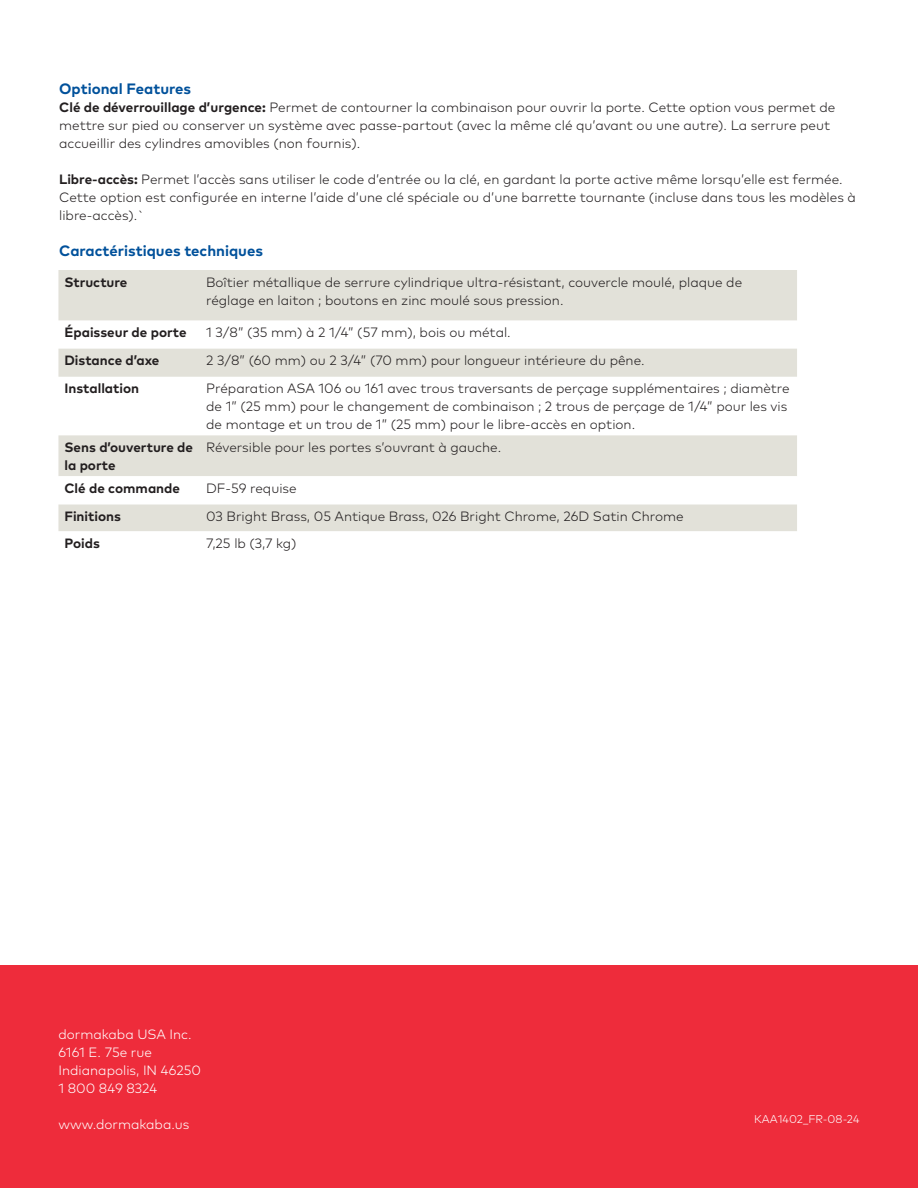
<style>
.page{position:relative;width:918px;height:1188px;background:#fff}
.page>*{position:absolute;margin:0;border:0;box-sizing:border-box;transform-origin:0 0}
.Paragraph_Title_9pt_12pt_bold{font:700 15px "Mark Pro";color:#01519b}
.Listing_Level_1_9pt_12pt{font:300 13.5px/18px "Mark Pro";color:#231f20}
.Paragraph_Title_9pt_12pt_bold-2{font:300 13.5px/18px "Mark Pro";color:#231f20}
.Listing_Level_1_9pt_12pt-2{font:700 13.5px/18px "Mark Pro";color:#231f20}
.Body_Text_9pt_12pt{font:300 13.5px "Mark Pro";color:#fff}
.Descriptor_bold_light_white_9pt_12pt_gri{font:300 13.5px "Mark Pro";color:#fff}
.Descriptor_7_5pt_9_5pt{font:300 11.25px "Mark Pro";color:#fff}
.s1{font-weight:700}
</style>
<div class="page">
<svg style="left:58px;top:270px;width:739px;height:261px;fill:#e2e1d9"></svg>
<div style="left:0;top:966px;width:918px;height:222px;background:#ee2c3b"></div>
<p class="Paragraph_Title_9pt_12pt_bold" style="left:59px;top:78px;width:134px">Optional Features</p>
<p class="Paragraph_Title_9pt_12pt_bold-2" style="left:59px;top:98px;width:778px"><span class="s1">Clé de déverrouillage d’urgence:</span> Permet de contourner la combinaison pour ouvrir la porte. Cette option vous permet de mettre sur pied ou conserver un système avec passe-partout (avec la même clé qu’avant ou une autre). La serrure peut accueillir des cylindres amovibles (non fournis).</p>
<p class="Paragraph_Title_9pt_12pt_bold-2" style="left:59px;top:170px;width:798px"><span class="s1">Libre-accès:</span> Permet l’accès sans utiliser le code d’entrée ou la clé, en gardant la porte active même lorsqu’elle est fermée.<br>Cette option est configurée en interne l’aide d’une clé spéciale ou d’une barrette tournante (incluse dans tous les modèles à libre-accès).`</p>
<p class="Paragraph_Title_9pt_12pt_bold" style="left:59px;top:240px;width:205px">Caractéristiques techniques</p>
<p class="Listing_Level_1_9pt_12pt-2" style="left:64px;top:272px;width:65px">Structure</p>
<p class="Listing_Level_1_9pt_12pt" style="left:206px;top:272px;width:538px">Boîtier métallique de serrure cylindrique ultra-résistant, couvercle moulé, plaque de réglage en laiton ; boutons en zinc moulé sous pression.</p>
<p class="Listing_Level_1_9pt_12pt-2" style="left:64px;top:322px;width:124px">Épaisseur de porte</p>
<p class="Listing_Level_1_9pt_12pt" style="left:206px;top:322px;width:306px">1 3/8” (35 mm) à 2 1/4” (57 mm), bois ou métal.</p>
<p class="Listing_Level_1_9pt_12pt-2" style="left:64px;top:350px;width:96px">Distance d’axe</p>
<p class="Listing_Level_1_9pt_12pt" style="left:206px;top:350px;width:440px">2 3/8” (60 mm) ou 2 3/4” (70 mm) pour longueur intérieure du pêne.</p>
<p class="Listing_Level_1_9pt_12pt-2" style="left:64px;top:378px;width:76px">Installation</p>
<p class="Listing_Level_1_9pt_12pt" style="left:206px;top:379px;width:585px">Préparation ASA 106 ou 161 avec trous traversants de perçage supplémentaires ; diamètre de 1” (25 mm) pour le changement de combinaison ; 2 trous de perçage de 1/4” pour les vis de montage et un trou de 1” (25 mm) pour le libre-accès en option.</p>
<p class="Listing_Level_1_9pt_12pt-2" style="left:64px;top:437px;width:130px">Sens d’ouverture de la porte</p>
<p class="Listing_Level_1_9pt_12pt" style="left:206px;top:437px;width:297px">Réversible pour les portes s’ouvrant à gauche.</p>
<p class="Listing_Level_1_9pt_12pt-2" style="left:64px;top:478px;width:117px">Clé de commande</p>
<p class="Listing_Level_1_9pt_12pt" style="left:206px;top:478px;width:92px">DF-59 requise</p>
<p class="Listing_Level_1_9pt_12pt-2" style="left:64px;top:506px;width:58px">Finitions</p>
<p class="Listing_Level_1_9pt_12pt" style="left:206px;top:506px;width:479px">03 Bright Brass, 05 Antique Brass, 026 Bright Chrome, 26D Satin Chrome</p>
<p class="Listing_Level_1_9pt_12pt-2" style="left:64px;top:533px;width:37px">Poids</p>
<p class="Listing_Level_1_9pt_12pt" style="left:206px;top:533px;width:92px">7,25 lb (3,7 kg)</p>
<p class="Body_Text_9pt_12pt" style="left:58px;top:1025px;width:135px">dormakaba USA Inc.</p>
<p class="Body_Text_9pt_12pt" style="left:58px;top:1043px;width:95px">6161 E. 75e rue</p>
<p class="Body_Text_9pt_12pt" style="left:58px;top:1061px;width:144px">Indianapolis, IN 46250</p>
<p class="Body_Text_9pt_12pt" style="left:58px;top:1079px;width:100px">1 800 849 8324</p>
<p class="Descriptor_bold_light_white_9pt_12pt_gri" style="left:58px;top:1115px;width:132px">www.dormakaba.us</p>
<p class="Descriptor_7_5pt_9_5pt" style="left:754px;top:1111px;width:107px">KAA1402_FR-08-24</p>
</div>
